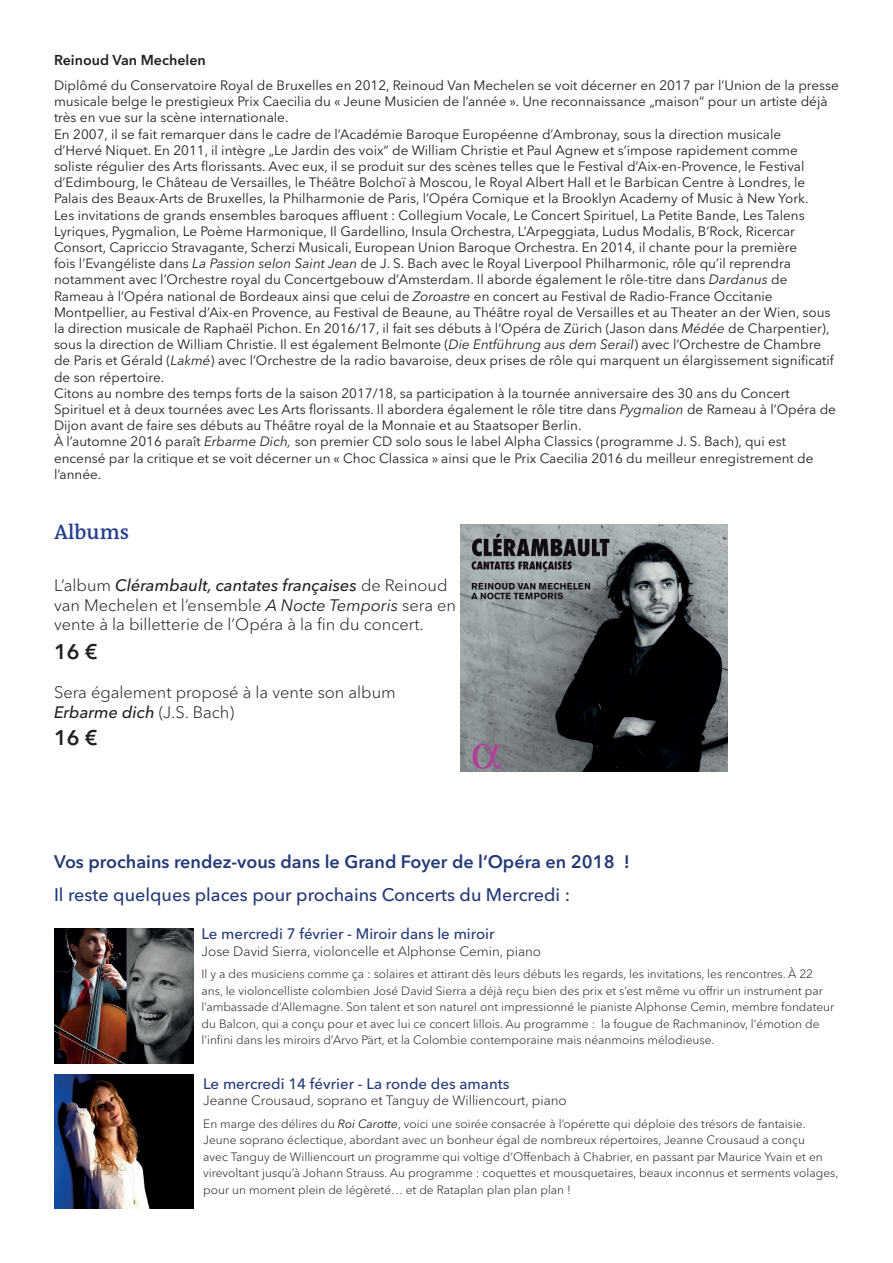
<style>
.page{position:relative;width:893px;height:1263px;background:#fff}
.page>*{position:absolute;margin:0;border:0;box-sizing:border-box;transform-origin:0 0}
.t1{font:600 21px "The Antiqua B W6";color:#253f8e}
.t2{font:600 21px "Avenir Next LT Pro";color:#231f20}
.t3{font:600 18px "Avenir Next LT Pro";color:#243a78}
.t4{font:500 18px "Avenir Next LT Pro";color:#243a78}
.t5{font:300 16.5px/19.8px "Avenir Next LT Pro";color:#231f20}
.t6{font:500 15px "Avenir Next LT Pro";color:#243a78}
.t7{font:600 14.25px "Avenir Next LT Pro";color:#231f20}
.t8{font:13.5px/16.2px "Avenir Next LT Pro";color:#231f20}
.t9{font:300 13.5px "Avenir Next LT Pro";color:#231f20}
.t10{font:300 12px/16.5px "Avenir Next LT Pro";color:#231f20}
.s1{font-style:italic}
.s2{font-weight:500;font-style:italic}
.s3{font-weight:400;font-style:italic}
</style>
<div class="page">
<img style="left:54px;top:1074px;width:139px;height:135px">
<img style="left:54px;top:928px;width:140px;height:135px">
<img style="left:460px;top:524px;width:267px;height:248px">
<p class="t7" style="left:54px;top:51px;width:153px">Reinoud Van Mechelen</p>
<p class="t8" style="left:54px;top:77px;width:786px">Diplômé du Conservatoire Royal de Bruxelles en 2012, Reinoud Van Mechelen se voit décerner en 2017 par l’Union de la presse musicale belge le prestigieux Prix Caecilia du « Jeune Musicien de l’année ». Une reconnaissance „maison“ pour un artiste déjà très en vue sur la scène internationale.<br>En 2007, il se fait remarquer dans le cadre de l’Académie Baroque Européenne d’Ambronay, sous la direction musicale<br>d’Hervé Niquet. En 2011, il intègre „Le Jardin des voix“ de William Christie et Paul Agnew et s’impose rapidement comme soliste régulier des Arts florissants. Avec eux, il se produit sur des scènes telles que le Festival d’Aix-en-Provence, le Festival d’Edimbourg, le Château de Versailles, le Théâtre Bolchoï à Moscou, le Royal Albert Hall et le Barbican Centre à Londres, le Palais des Beaux-Arts de Bruxelles, la Philharmonie de Paris, l’Opéra Comique et la Brooklyn Academy of Music à New York.<br>Les invitations de grands ensembles baroques affluent : Collegium Vocale, Le Concert Spirituel, La Petite Bande, Les Talens Lyriques, Pygmalion, Le Poème Harmonique, Il Gardellino, Insula Orchestra, L’Arpeggiata, Ludus Modalis, B’Rock, Ricercar Consort, Capriccio Stravagante, Scherzi Musicali, European Union Baroque Orchestra. En 2014, il chante pour la première<br>fois l’Evangéliste dans <span class="s1">La Passion selon Saint Jean</span> de J. S. Bach avec le Royal Liverpool Philharmonic, rôle qu’il reprendra notamment avec l’Orchestre royal du Concertgebouw d’Amsterdam. Il aborde également le rôle-titre dans <span class="s1">Dardanus</span> de Rameau à l’Opéra national de Bordeaux ainsi que celui de <span class="s1">Zoroastre</span> en concert au Festival de Radio-France Occitanie Montpellier, au Festival d’Aix-en Provence, au Festival de Beaune, au Théâtre royal de Versailles et au Theater an der Wien, sous la direction musicale de Raphaël Pichon. En 2016/17, il fait ses débuts à l’Opéra de Zürich (Jason dans <span class="s1">Médée</span> de Charpentier), sous la direction de William Christie. Il est également Belmonte (<span class="s1">Die Entführung aus dem Serail</span>) avec l’Orchestre de Chambre de Paris et Gérald (<span class="s1">Lakmé</span>) avec l’Orchestre de la radio bavaroise, deux prises de rôle qui marquent un élargissement significatif de son répertoire.<br>Citons au nombre des temps forts de la saison 2017/18, sa participation à la tournée anniversaire des 30 ans du Concert Spirituel et à deux tournées avec Les Arts florissants. Il abordera également le rôle titre dans <span class="s1">Pygmalion</span> de Rameau à l’Opéra de Dijon avant de faire ses débuts au Théâtre royal de la Monnaie et au Staatsoper Berlin.<br>À l’automne 2016 paraît <span class="s1">Erbarme Dich,</span> son premier CD solo sous le label Alpha Classics (programme J. S. Bach), qui est encensé par la critique et se voit décerner un « Choc Classica » ainsi que le Prix Caecilia 2016 du meilleur enregistrement de l’année.</p>
<h1 class="t1" style="left:54px;top:518px;width:77px">Albums</h1>
<p class="t5" style="left:54px;top:575px;width:404px">L’album <span class="s2">Clérambault, cantates françaises</span> de Reinoud van Mechelen et l’ensemble <span class="s3">A Nocte Temporis</span> sera en vente à la billetterie de l’Opéra à la fin du concert.</p>
<h1 class="t2" style="left:54px;top:638px;width:45px">16 €</h1>
<p class="t5" style="left:54px;top:683px;width:343px">Sera également proposé à la vente son album<br><span class="s2">Erbarme dich</span> (J.S. Bach)</p>
<h1 class="t2" style="left:54px;top:725px;width:45px">16 €</h1>
<h2 class="t3" style="left:54px;top:851px;width:577px">Vos prochains rendez-vous dans le Grand Foyer de l’Opéra en 2018 !</h2>
<h2 class="t4" style="left:54px;top:884px;width:518px">Il reste quelques places pour prochains Concerts du Mercredi :</h2>
<p class="t6" style="left:202px;top:925px;width:294px">Le mercredi 7 février - Miroir dans le miroir</p>
<p class="t9" style="left:202px;top:943px;width:341px">Jose David Sierra, violoncelle et Alphonse Cemin, piano</p>
<p class="t10" style="left:202px;top:966px;width:634px">Il y a des musiciens comme ça : solaires et attirant dès leurs débuts les regards, les invitations, les rencontres. À 22 ans, le violoncelliste colombien José David Sierra a déjà reçu bien des prix et s’est même vu offrir un instrument par l’ambassade d’Allemagne. Son talent et son naturel ont impressionné le pianiste Alphonse Cemin, membre fondateur du Balcon, qui a conçu pour et avec lui ce concert lillois. Au programme : la fougue de Rachmaninov, l’émotion de l’infini dans les miroirs d’Arvo Pärt, et la Colombie contemporaine mais néanmoins mélodieuse.</p>
<p class="t6" style="left:203px;top:1074px;width:308px">Le mercredi 14 février - La ronde des amants</p>
<p class="t9" style="left:203px;top:1092px;width:365px">Jeanne Crousaud, soprano et Tanguy de Williencourt, piano</p>
<p class="t10" style="left:203px;top:1115px;width:637px">En marge des délires du <span class="s3">Roi Carotte</span>, voici une soirée consacrée à l’opérette qui déploie des trésors de fantaisie.<br>Jeune soprano éclectique, abordant avec un bonheur égal de nombreux répertoires, Jeanne Crousaud a conçu<br>avec Tanguy de Williencourt un programme qui voltige d’Offenbach à Chabrier, en passant par Maurice Yvain et en virevoltant jusqu’à Johann Strauss. Au programme : coquettes et mousquetaires, beaux inconnus et serments volages, pour un moment plein de légèreté… et de Rataplan plan plan plan !</p>
</div>
